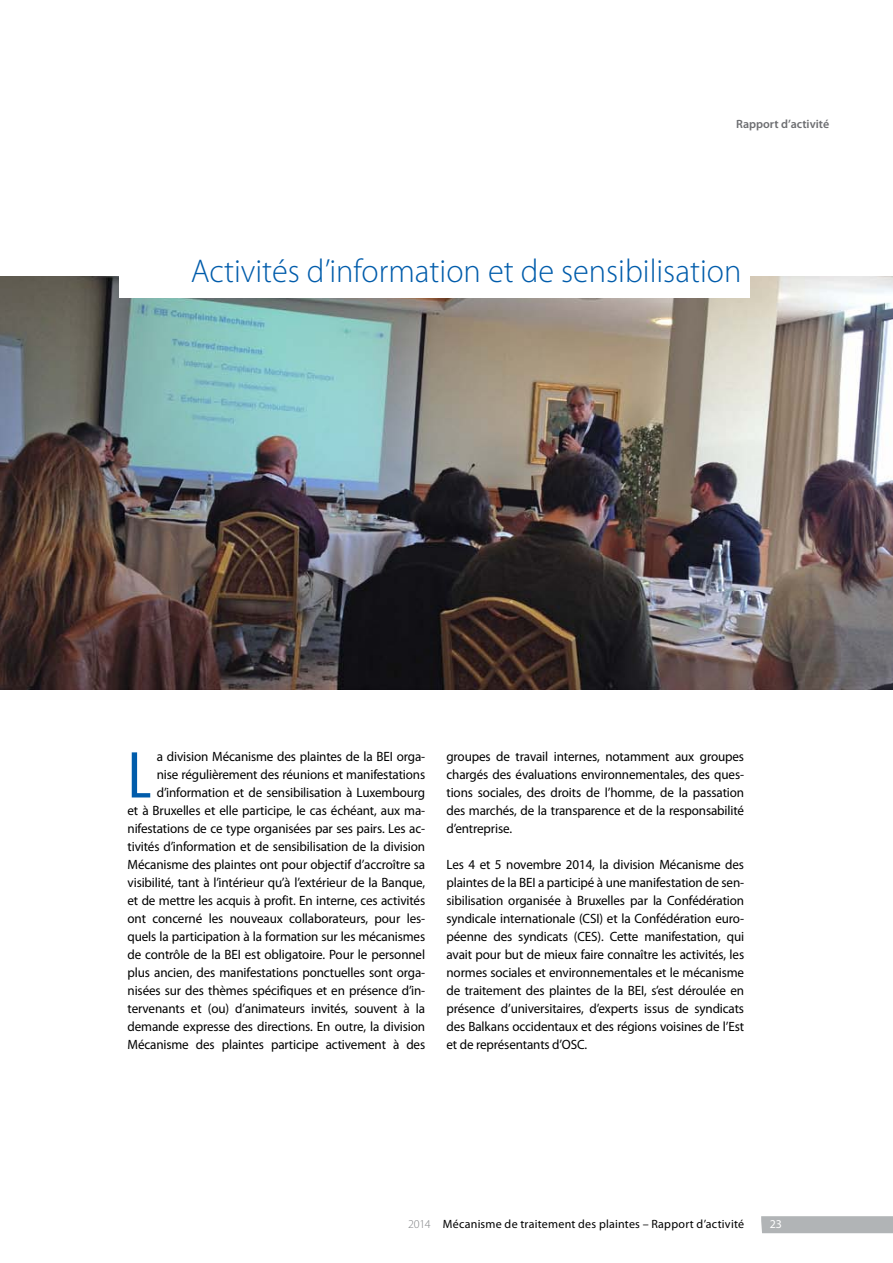
<style>
.page{position:relative;width:893px;height:1263px;background:#fff}
.page>*{position:absolute;margin:0;border:0;box-sizing:border-box;transform-origin:0 0}
.t1{font:condensed 66.9px "Myriad Pro";color:#005cab;scale:1.04 1}
.t2{font:300 33px "Myriad Pro";color:#005cab}
.t3{font:13.5px/18px "Myriad Pro";letter-spacing:-.01em;color:#000;text-align:justify}
.t4{font:12px "Myriad Pro";letter-spacing:.02em;color:#000}
.t5{font:600 12px "Myriad Pro";color:#6d6e71}
.t6{font:12px "Myriad Pro";color:#fff}
.s1{font-weight:300;color:#808285}
</style>
<div class="page">
<div style="left:761px;top:1216px;width:132px;height:17px;background:#b1b4b6"></div>
<img style="left:0;top:276px;width:893px;height:413px">
<div style="left:119px;top:213px;width:631px;height:85px;background:#fff"></div>
<p class="t5" style="left:736px;top:117px;width:95px">Rapport d’activité</p>
<h2 class="t2" style="left:191px;top:253px;width:552px">Activités d’information et de sensibilisation</h2>
<p class="t3" style="left:128px;top:748px;width:299px;text-align:right">a division Mécanisme des plaintes de la BEI orga-<br>nise régulièrement des réunions et manifestations d’information et de sensibilisation à Luxembourg<br>et à Bruxelles et elle participe, le cas échéant, aux ma&shy;nifestations de ce type organisées par ses pairs. Les ac&shy;tivités d’information et de sensibilisation de la division Mécanisme des plaintes ont pour objectif d’accroître sa visibilité, tant à l’intérieur qu’à l’extérieur de la Banque, et de mettre les acquis à profit. En interne, ces activités ont concerné les nouveaux collaborateurs, pour les&shy;quels la participation à la formation sur les mécanismes de contrôle de la BEI est obligatoire. Pour le personnel plus ancien, des manifestations ponctuelles sont orga&shy;nisées sur des thèmes spécifiques et en présence d’in&shy;tervenants et (ou) d’animateurs invités, souvent à la demande expresse des directions. En outre, la division Mécanisme des plaintes participe activement à des</p>
<p class="t3" style="left:446px;top:748px;width:299px">groupes de travail internes, notamment aux groupes chargés des évaluations environnementales, des ques&shy;tions sociales, des droits de l’homme, de la passation des marchés, de la transparence et de la responsabilité d’entreprise.</p>
<h1 class="t1" style="left:128px;top:739px;width:25px">L</h1>
<p class="t3" style="left:446px;top:856px;width:299px">Les 4 et 5 novembre 2014, la division Mécanisme des plaintes de la BEI a participé à une manifestation de sen&shy;sibilisation organisée à Bruxelles par la Confédération syndicale internationale (CSI) et la Confédération euro&shy;péenne des syndicats (CES). Cette manifestation, qui avait pour but de mieux faire connaître les activités, les normes sociales et environnementales et le mécanisme de traitement des plaintes de la BEI, s’est déroulée en présence d’universitaires, d’experts issus de syndicats des Balkans occidentaux et des régions voisines de l’Est et de représentants d’OSC.</p>
<p class="t4" style="left:408px;top:1217px;width:338px"><span class="s1">2014</span> Mécanisme de traitement des plaintes – Rapport d’activité</p>
<p class="t6" style="left:770px;top:1217px;width:14px">23</p>
</div>
